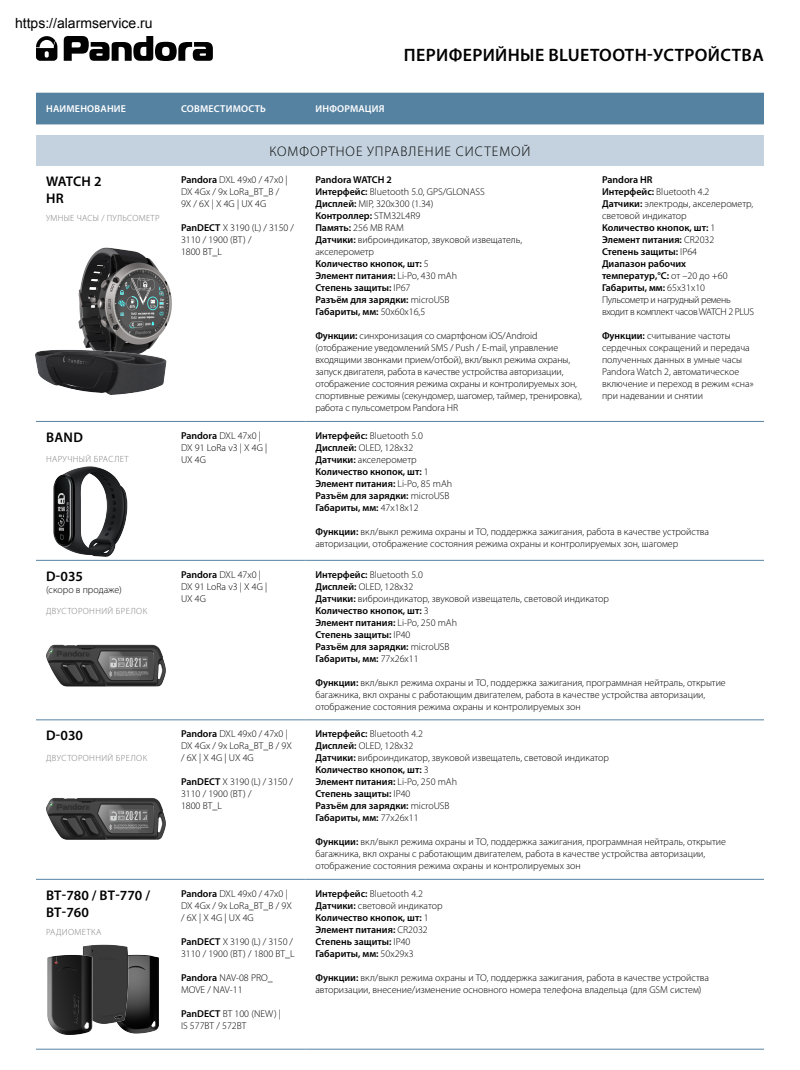
<style>
.page{position:relative;width:800px;height:1070px;background:#fff}
.page>*{position:absolute;margin:0;border:0;box-sizing:border-box;transform-origin:0 0}
.t1{font:600 18px "Myriad Pro";letter-spacing:.02em;color:#000}
.t2{font:600 14px/16.8px "Myriad Pro";color:#000}
.t3{font:300 14px "Myriad Pro";letter-spacing:.07em;color:#000}
.t4{font:300 10px/12px "Myriad Pro";color:#000}
.t5{font:600 10px/12px "Myriad Pro";color:#000}
.t6{font:300 10px/12px "Myriad Pro";letter-spacing:-.025em;color:#000}
.t7{font:600 10px "Myriad Pro";letter-spacing:.02em;color:#fff}
.t8{font:300 9px "Myriad Pro";letter-spacing:.045em;color:#808080}
.s1{font-weight:600}
.s2{font-weight:300}
</style>
<div class="page">
<div style="left:36px;top:93px;width:728px;height:31px;background:#5682a2"></div>
<div style="left:36px;top:135px;width:728px;height:31px;background:#c3d2de"></div>
<hr style="left:36px;top:421px;width:135px;height:1px;background:#5682a2">
<hr style="left:171px;top:421px;width:134px;height:1px;background:#5682a2">
<hr style="left:305px;top:421px;width:287px;height:1px;background:#5682a2">
<hr style="left:592px;top:421px;width:172px;height:1px;background:#5682a2">
<hr style="left:36px;top:560px;width:135px;height:1px;background:#5682a2">
<hr style="left:171px;top:560px;width:134px;height:1px;background:#5682a2">
<hr style="left:305px;top:560px;width:287px;height:1px;background:#5682a2">
<hr style="left:592px;top:560px;width:172px;height:1px;background:#5682a2">
<hr style="left:36px;top:720px;width:135px;height:1px;background:#5682a2">
<hr style="left:171px;top:720px;width:134px;height:1px;background:#5682a2">
<hr style="left:305px;top:720px;width:287px;height:1px;background:#5682a2">
<hr style="left:592px;top:720px;width:172px;height:1px;background:#5682a2">
<hr style="left:36px;top:879px;width:135px;height:1px;background:#5682a2">
<hr style="left:171px;top:879px;width:134px;height:1px;background:#5682a2">
<hr style="left:305px;top:879px;width:287px;height:1px;background:#5682a2">
<hr style="left:592px;top:879px;width:172px;height:1px;background:#5682a2">
<hr style="left:36px;top:1049px;width:135px;height:1px;background:#5682a2">
<hr style="left:171px;top:1049px;width:134px;height:1px;background:#5682a2">
<hr style="left:305px;top:1049px;width:287px;height:1px;background:#5682a2">
<hr style="left:592px;top:1049px;width:172px;height:1px;background:#5682a2">
<img style="left:47px;top:466px;width:87px;height:95px">
<img style="left:46px;top:644px;width:120px;height:43px">
<img style="left:46px;top:798px;width:120px;height:42px">
<img style="left:123px;top:954px;width:36px;height:80px">
<img style="left:82px;top:944px;width:54px;height:85px">
<img style="left:47px;top:950px;width:50px;height:85px">
<svg style="left:64px;top:36px;width:149px;height:25px"></svg>
<svg style="left:36px;top:36px;width:21px;height:25px"></svg>
<img style="left:78px;top:247px;width:94px;height:76px">
<img style="left:35px;top:323px;width:133px;height:72px">
<h1 class="t1" style="left:404px;top:43px;width:361px">ПЕРИФЕРИЙНЫЕ BLUETOOTH-УСТРОЙСТВА</h1>
<p class="t7" style="left:46px;top:103px;width:81px">НАИМЕНОВАНИЕ</p>
<p class="t7" style="left:181px;top:103px;width:86px">СОВМЕСТИМОСТЬ</p>
<p class="t7" style="left:315px;top:103px;width:71px">ИНФОРМАЦИЯ</p>
<h2 class="t3" style="left:269px;top:143px;width:263px">КОМФОРТНОЕ УПРАВЛЕНИЕ СИСТЕМОЙ</h2>
<h2 class="t2" style="left:46px;top:173px;width:57px">WATCH 2<br>HR</h2>
<p class="t8" style="left:46px;top:213px;width:115px">УМНЫЕ ЧАСЫ / ПУЛЬСОМЕТР</p>
<p class="t4" style="left:181px;top:174px;width:108px"><span class="s1">Pandora</span> DXL 49х0 / 47х0 |<br>DX 4Gх / 9x LoRa_BT_B /<br>9X / 6X | X 4G | UX 4G</p>
<p class="t4" style="left:181px;top:222px;width:115px"><span class="s1">PanDECT</span> X 3190 (L) / 3150 /<br>3110 / 1900 (BT) /<br>1800 BT_L</p>
<p class="t4" style="left:315px;top:174px;width:208px"><span class="s1">Pandora WATCH 2<br>Интерфейс:</span> Bluetooth 5.0, GPS/GLONASS<br><span class="s1">Дисплей:</span> MIP, 320x300 (1.34)<br><span class="s1">Контроллер:</span> STM32L4R9<br><span class="s1">Память:</span> 256 MB RAM<br><span class="s1">Датчики:</span> виброиндикатор, звуковой извещатель, акселерометр<br><span class="s1">Количество кнопок, шт:</span> 5<br><span class="s1">Элемент питания:</span> Li-Po, 430 mAh<br><span class="s1">Степень защиты:</span> IP67<br><span class="s1">Разъём для зарядки:</span> microUSB<br><span class="s1">Габариты, мм:</span> 50х60х16,5</p>
<p class="t4" style="left:315px;top:330px;width:268px"><span class="s1">Функции:</span> синхронизация со смартфоном iOS/Android (отображение уведомлений SMS / Push / E-mail, управление входящими звонками прием/отбой), вкл/выкл режима охраны, запуск двигателя, работа в качестве устройства авторизации, отображение состояния режима охраны и контролируемых зон, спортивные режимы (секундомер, шагомер, таймер, тренировка), работа с пульсометром Pandora HR</p>
<p class="t6" style="left:602px;top:174px;width:153px"><span class="s1">Pandora HR<br>Интерфейс:</span> Bluetooth 4.2<br><span class="s1">Датчики:</span> электроды, акселерометр, световой индикатор<br><span class="s1">Количество кнопок, шт:</span> 1<br><span class="s1">Элемент питания:</span> CR2032<br><span class="s1">Степень защиты:</span> IP64<br><span class="s1">Диапазон рабочих температур,°С:</span> от –20 до +60<br><span class="s1">Габариты, мм:</span> 65х31х10<br>Пульсометр и нагрудный ремень входит в комплект часов WATCH 2 PLUS</p>
<p class="t4" style="left:602px;top:330px;width:153px"><span class="s1">Функции:</span> считывание частоты сердечных сокращений и передача полученных данных в умные часы<br>Pandora Watch 2, автоматическое включение и переход в режим «сна» при надевании и снятии</p>
<h2 class="t2" style="left:46px;top:428px;width:38px">BAND</h2>
<p class="t8" style="left:46px;top:453px;width:84px">НАРУЧНЫЙ БРАСЛЕТ</p>
<p class="t4" style="left:181px;top:430px;width:88px"><span class="s1">Pandora</span> DXL 47х0 |<br>DX 91 LoRa v3 | X 4G |<br>UX 4G</p>
<p class="t5" style="left:315px;top:429px;width:138px">Интерфейс: <span class="s2">Bluetooth 5.0<br></span>Дисплей: <span class="s2">OLED, 128х32<br></span>Датчики: <span class="s2">акселерометр<br></span>Количество кнопок, шт: <span class="s2">1<br></span>Элемент питания: <span class="s2">Li-Po, 85 mAh<br></span>Разъём для зарядки: <span class="s2">microUSB<br></span>Габариты, мм: <span class="s2">47х18х12</span></p>
<p class="t4" style="left:315px;top:526px;width:395px"><span class="s1">Функции:</span> вкл/выкл режима охраны и ТО, поддержка зажигания, работа в качестве устройства авторизации, отображение состояния режима охраны и контролируемых зон, шагомер</p>
<h2 class="t2" style="left:46px;top:567px;width:38px">D-035</h2>
<p class="t4" style="left:46px;top:583px;width:77px">(скоро в продаже)</p>
<p class="t8" style="left:46px;top:605px;width:103px">ДВУСТОРОННИЙ БРЕЛОК</p>
<p class="t4" style="left:181px;top:568px;width:88px"><span class="s1">Pandora</span> DXL 47х0 |<br>DX 91 LoRa v3 | X 4G |<br>UX 4G</p>
<p class="t4" style="left:315px;top:568px;width:295px"><span class="s1">Интерфейс:</span> Bluetooth 5.0<br><span class="s1">Дисплей:</span> OLED, 128х32<br><span class="s1">Датчики:</span> виброиндикатор, звуковой извещатель, световой индикатор<br><span class="s1">Количество кнопок, шт:</span> 3<br><span class="s1">Элемент питания:</span> Li-Po, 250 mAh<br><span class="s1">Степень защиты:</span> IP40<br><span class="s1">Разъём для зарядки:</span> microUSB<br><span class="s1">Габариты, мм:</span> 77х26х11</p>
<p class="t4" style="left:315px;top:676px;width:412px"><span class="s1">Функции:</span> вкл/выкл режима охраны и ТО, поддержка зажигания, программная нейтраль, открытие багажника, вкл охраны с работающим двигателем, работа в качестве устройства авторизации, отображение состояния режима охраны и контролируемых зон</p>
<h2 class="t2" style="left:46px;top:727px;width:38px">D-030</h2>
<p class="t8" style="left:46px;top:753px;width:103px">ДВУСТОРОННИЙ БРЕЛОК</p>
<p class="t4" style="left:181px;top:728px;width:112px"><span class="s1">Pandora</span> DXL 49х0 / 47х0 |<br>DX 4Gх / 9x LoRa_BT_B / 9X / 6X | X 4G | UX 4G</p>
<p class="t4" style="left:181px;top:776px;width:114px"><span class="s1">PanDECT</span> X 3190 (L) / 3150 /<br>3110 / 1900 (BT) /<br>1800 BT_L</p>
<p class="t4" style="left:315px;top:728px;width:295px"><span class="s1">Интерфейс:</span> Bluetooth 4.2<br><span class="s1">Дисплей:</span> OLED, 128х32<br><span class="s1">Датчики:</span> виброиндикатор, звуковой извещатель, световой индикатор<br><span class="s1">Количество кнопок, шт:</span> 3<br><span class="s1">Элемент питания:</span> Li-Po, 250 mAh<br><span class="s1">Степень защиты:</span> IP40<br><span class="s1">Разъём для зарядки:</span> microUSB<br><span class="s1">Габариты, мм:</span> 77х26х11</p>
<p class="t4" style="left:315px;top:836px;width:412px"><span class="s1">Функции:</span> вкл/выкл режима охраны и ТО, поддержка зажигания, программная нейтраль, открытие багажника, вкл охраны с работающим двигателем, работа в качестве устройства авторизации, отображение состояния режима охраны и контролируемых зон</p>
<h2 class="t2" style="left:46px;top:886px;width:105px">BT-780 / BT-770 /<br>BT-760</h2>
<p class="t8" style="left:46px;top:926px;width:57px">РАДИОМЕТКА</p>
<p class="t4" style="left:181px;top:887px;width:112px"><span class="s1">Pandora</span> DXL 49х0 / 47х0 |<br>DX 4Gх / 9x LoRa_BT_B / 9X / 6X | X 4G | UX 4G</p>
<p class="t4" style="left:181px;top:935px;width:115px"><span class="s1">PanDECT</span> X 3190 (L) / 3150 /<br>3110 / 1900 (BT) / 1800 BT_L</p>
<p class="t4" style="left:181px;top:971px;width:93px"><span class="s1">Pandora</span> NAV-08 PRO_<br>MOVE / NAV-11</p>
<p class="t4" style="left:181px;top:1007px;width:102px"><span class="s1">PanDECT</span> BT 100 (NEW) |<br>IS 577BT / 572BT</p>
<p class="t5" style="left:315px;top:887px;width:129px">Интерфейс: <span class="s2">Bluetooth 4.2<br></span>Датчики: <span class="s2">световой индикатор<br></span>Количество кнопок, шт: <span class="s2">1<br></span>Элемент питания: <span class="s2">CR2032<br></span>Степень защиты: <span class="s2">IP40<br></span>Габариты, мм: <span class="s2">50х29х3</span></p>
<p class="t4" style="left:315px;top:971px;width:395px"><span class="s1">Функции:</span> вкл/выкл режима охраны и ТО, поддержка зажигания, работа в качестве устройства авторизации, внесение/изменение основного номера телефона владельца (для GSM систем)</p>
</div>
